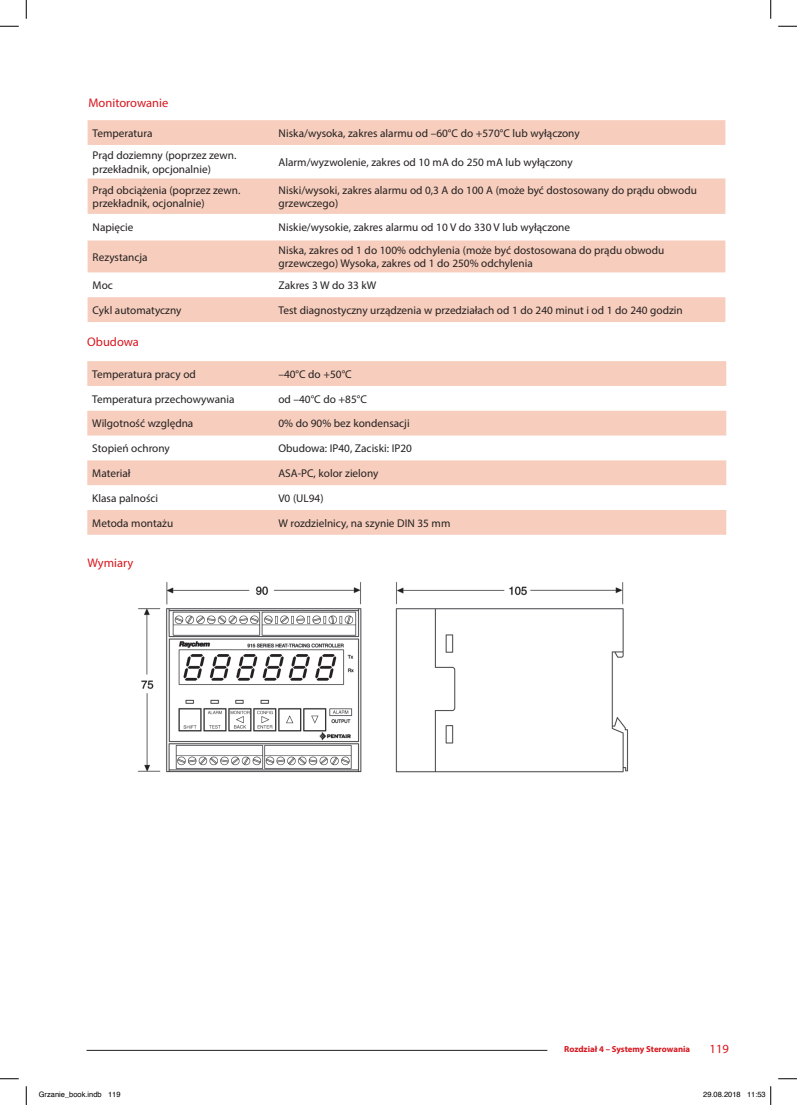
<style>
.page{position:relative;width:797px;height:1105px;background:#fff}
.page>*{position:absolute;margin:0;border:0;box-sizing:border-box;transform-origin:0 0}
.podtytyl_An{font:12.5px "Myriad Pro";color:#d7171f}
.Tekst_tabela_An{font:11.25px/13.5px "Myriad Pro";color:#231f20}
.t1{font:700 8.75px "Myriad Pro";letter-spacing:-.005em;color:#d7171f}
.t2{font:7.5px "Helvetica";color:#000}
</style>
<div class="page">
<hr style="left:86px;top:1050px;width:461px;height:1px;background:#231f20">
<svg style="left:88px;top:120px;width:637px;height:202px;fill:#f7cebd"></svg>
<svg style="left:87px;top:361px;width:639px;height:174px;fill:#f7cebd"></svg>
<img style="left:137px;top:582px;width:492px;height:191px">
<svg style="left:0;top:25px;width:19px;height:2px"></svg>
<svg style="left:778px;top:25px;width:19px;height:2px"></svg>
<svg style="left:0;top:1078px;width:19px;height:1px"></svg>
<svg style="left:778px;top:1078px;width:19px;height:1px"></svg>
<svg style="left:25px;top:0;width:2px;height:19px"></svg>
<svg style="left:25px;top:1086px;width:2px;height:19px"></svg>
<svg style="left:770px;top:0;width:1px;height:19px"></svg>
<svg style="left:770px;top:1086px;width:1px;height:19px"></svg>
<p class="podtytyl_An" style="left:88px;top:95px;width:81px">Monitorowanie</p>
<p class="Tekst_tabela_An" style="left:93px;top:126px;width:61px">Temperatura</p>
<p class="Tekst_tabela_An" style="left:279px;top:126px;width:302px">Niska/wysoka, zakres alarmu od –60°C do +570°C lub wyłączony</p>
<p class="Tekst_tabela_An" style="left:93px;top:148px;width:145px">Prąd doziemny (poprzez zewn. przekładnik, opcjonalnie)</p>
<p class="Tekst_tabela_An" style="left:279px;top:155px;width:295px">Alarm/wyzwolenie, zakres od 10 mA do 250 mA lub wyłączony</p>
<p class="Tekst_tabela_An" style="left:93px;top:183px;width:149px">Prąd obciążenia (poprzez zewn. przekładnik, ocjonalnie)</p>
<p class="Tekst_tabela_An" style="left:279px;top:183px;width:420px">Niski/wysoki, zakres alarmu od 0,3 A do 100 A (może być dostosowany do prądu obwodu grzewczego)</p>
<p class="Tekst_tabela_An" style="left:93px;top:221px;width:42px">Napięcie</p>
<p class="Tekst_tabela_An" style="left:279px;top:221px;width:293px">Niskie/wysokie, zakres alarmu od 10 V do 330 V lub wyłączone</p>
<p class="Tekst_tabela_An" style="left:93px;top:250px;width:57px">Rezystancja</p>
<p class="Tekst_tabela_An" style="left:279px;top:243px;width:387px">Niska, zakres od 1 do 100% odchylenia (może być dostosowana do prądu obwodu grzewczego) Wysoka, zakres od 1 do 250% odchylenia</p>
<p class="Tekst_tabela_An" style="left:93px;top:278px;width:22px">Moc</p>
<p class="Tekst_tabela_An" style="left:279px;top:278px;width:99px">Zakres 3 W do 33 kW</p>
<p class="Tekst_tabela_An" style="left:93px;top:303px;width:90px">Cykl automatyczny</p>
<p class="Tekst_tabela_An" style="left:279px;top:303px;width:405px">Test diagnostyczny urządzenia w przedziałach od 1 do 240 minut i od 1 do 240 godzin</p>
<p class="podtytyl_An" style="left:87px;top:334px;width:53px">Obudowa</p>
<p class="Tekst_tabela_An" style="left:92px;top:367px;width:105px">Temperatura pracy od</p>
<p class="Tekst_tabela_An" style="left:278px;top:367px;width:75px">–40°C do +50°C</p>
<p class="Tekst_tabela_An" style="left:92px;top:392px;width:144px">Temperatura przechowywania</p>
<p class="Tekst_tabela_An" style="left:278px;top:392px;width:90px">od –40°C do +85°C</p>
<p class="Tekst_tabela_An" style="left:92px;top:417px;width:103px">Wilgotność względna</p>
<p class="Tekst_tabela_An" style="left:278px;top:417px;width:133px">0% do 90% bez kondensacji</p>
<p class="Tekst_tabela_An" style="left:92px;top:441px;width:79px">Stopień ochrony</p>
<p class="Tekst_tabela_An" style="left:278px;top:441px;width:135px">Obudowa: IP40, Zaciski: IP20</p>
<p class="Tekst_tabela_An" style="left:92px;top:466px;width:40px">Materiał</p>
<p class="Tekst_tabela_An" style="left:278px;top:466px;width:102px">ASA-PC, kolor zielony</p>
<p class="Tekst_tabela_An" style="left:92px;top:491px;width:67px">Klasa palności</p>
<p class="Tekst_tabela_An" style="left:278px;top:491px;width:47px">V0 (UL94)</p>
<p class="Tekst_tabela_An" style="left:92px;top:516px;width:82px">Metoda montażu</p>
<p class="Tekst_tabela_An" style="left:278px;top:516px;width:173px">W rozdzielnicy, na szynie DIN 35 mm</p>
<p class="podtytyl_An" style="left:87px;top:555px;width:48px">Wymiary</p>
<p class="t1" style="left:564px;top:1044px;width:127px">Rozdział 4 – Systemy Sterowania</p>
<p class="podtytyl_An" style="left:709px;top:1041px;width:21px">119</p>
<p class="t2" style="left:39px;top:1089px;width:83px">Grzanie_book.indb 119</p>
<p class="t2" style="left:703px;top:1089px;width:64px">29.08.2018 11:53</p>
</div>
